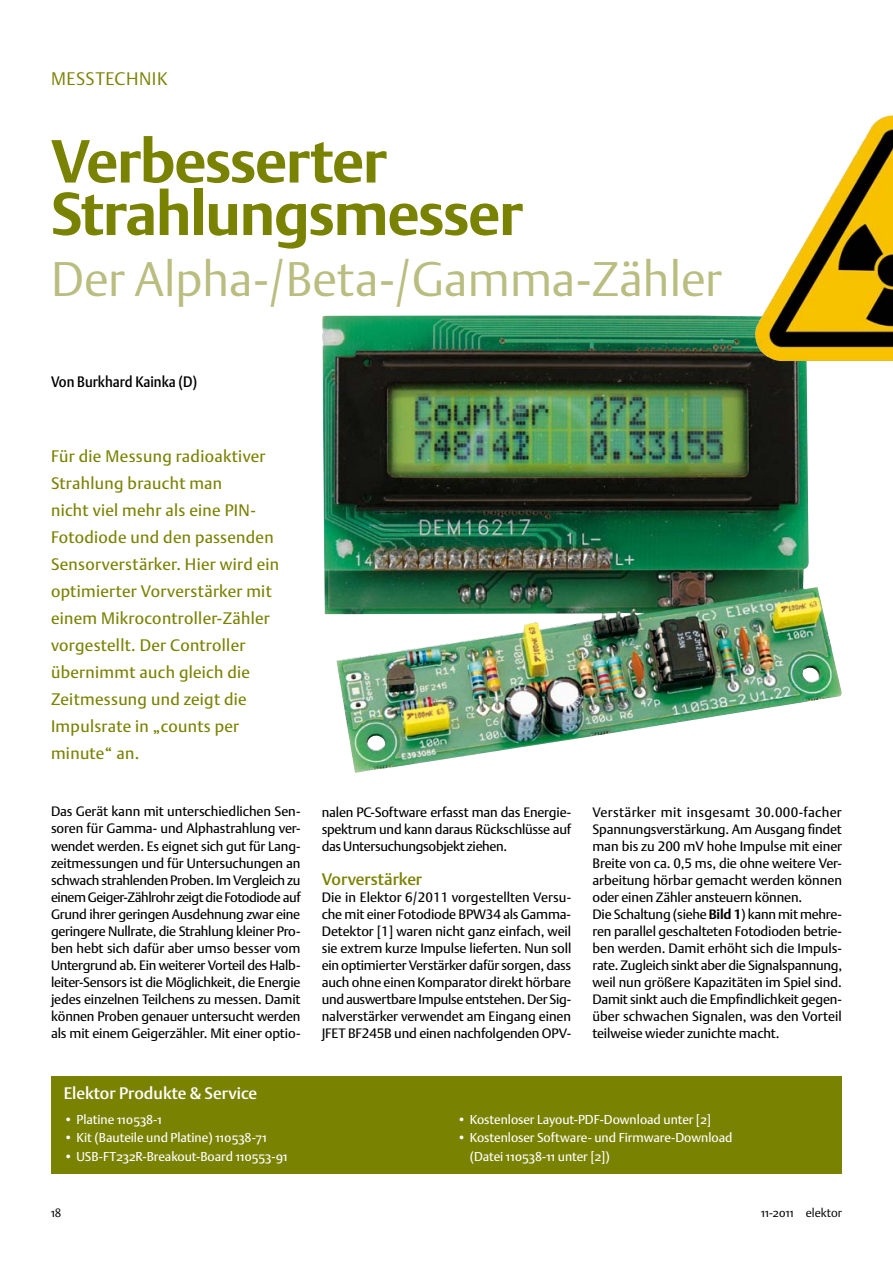
<style>
.page{position:relative;width:893px;height:1263px;background:#fff}
.page>*{position:absolute;margin:0;border:0;box-sizing:border-box;transform-origin:0 0}
.t1{font:700 60px/52.5px "DTL Argo ST";letter-spacing:-.02em;color:#7a8202}
.t2{font:48px "DTL Argo ST Light";color:#babd80}
.t3{font:18px "DTL Argo ST Light";letter-spacing:.03em;color:#7a8202}
.t4{font:16.5px/27px "DTL Argo ST";letter-spacing:.02em;color:#7a8202}
.t5{font:16.5px "DTL Argo ST Medium";color:#fff}
.t6{font:16.5px "DTL Argo ST Medium";color:#7a8202}
.t7{font:15px "DTL Argo ST Medium";color:#000;scale:.9 1}
.t8{font:13.5px/17px "DTL Argo T";letter-spacing:-.01em;color:#000;text-align:justify}
.t9{font:12.75px/18.6px "DTL Argo ST";color:#fff}
.t10{font:12px "DTL Argo ST Light";color:#000}
.s1{font-weight:700}
</style>
<div class="page">
<img style="left:322px;top:315px;width:520px;height:458px">
<div style="left:51px;top:1076px;width:791px;height:98px;background:#7a8202"></div>
<img style="left:754px;top:115px;width:139px;height:246px">
<h3 class="t3" style="left:51px;top:68px;width:118px">Messtechnik</h3>
<h1 class="t1" style="left:51px;top:135px;width:474px">Verbesserter<br>Strahlungsmesser</h1>
<h2 class="t2" style="left:51px;top:250px;width:672px">Der Alpha-/Beta-/Gamma-Zähler</h2>
<p class="t7" style="left:51px;top:373px;width:164px">Von Burkhard Kainka (D)</p>
<p class="t4" style="left:51px;top:443px;width:230px">Für die Messung radioaktiver<br>Strahlung braucht man<br>nicht viel mehr als eine PIN-<br>Fotodiode und den passenden<br>Sensorverstärker. Hier wird ein optimierter Vorverstärker mit einem Mikrocontroller-Zähler vorgestellt. Der Controller übernimmt auch gleich die<br>Zeitmessung und zeigt die<br>Impulsrate in „counts per minute“ an.</p>
<p class="t8" style="left:51px;top:803px;width:251px">Das Gerät kann mit unterschiedlichen Sen&shy;soren für Gamma- und Alphastrahlung ver&shy;wendet werden. Es eignet sich gut für Lang&shy;zeitmessungen und für Untersuchungen an schwach strahlenden Proben. Im Vergleich zu einem Geiger-Zählrohr zeigt die Fotodiode auf Grund ihrer geringen Ausdehnung zwar eine geringere Nullrate, die Strahlung kleiner Pro&shy;ben hebt sich dafür aber umso besser vom Untergrund ab. Ein weiterer Vorteil des Halb&shy;leiter-Sensors ist die Möglichkeit, die Energie jedes einzelnen Teilchens zu messen. Damit können Proben genauer untersucht werden als mit einem Geigerzähler. Mit einer optio-</p>
<p class="t8" style="left:322px;top:803px;width:251px">nalen PC-Software erfasst man das Energie&shy;spektrum und kann daraus Rückschlüsse auf das Untersuchungsobjekt ziehen.</p>
<p class="t6" style="left:322px;top:869px;width:102px">Vorverstärker</p>
<p class="t8" style="left:322px;top:888px;width:251px">Die in Elektor 6/2011 vorgestellten Versu&shy;che mit einer Fotodiode BPW34 als Gamma-Detektor [1] waren nicht ganz einfach, weil sie extrem kurze Impulse lieferten. Nun soll ein optimierter Verstärker dafür sorgen, dass auch ohne einen Komparator direkt hörbare und auswertbare Impulse entstehen. Der Sig&shy;nalverstärker verwendet am Eingang einen JFET BF245B und einen nachfolgenden OPV-</p>
<p class="t8" style="left:592px;top:803px;width:251px;text-align:left">Verstärker mit insgesamt 30.000-facher Spannungsverstärkung. Am Ausgang findet man bis zu 200 mV hohe Impulse mit einer Breite von ca. 0,5 ms, die ohne weitere Ver&shy;arbeitung hörbar gemacht werden können oder einen Zähler ansteuern können.<br>Die Schaltung (siehe <span class="s1">Bild 1</span>) kann mit mehre&shy;ren parallel geschalteten Fotodioden betrie&shy;ben werden. Damit erhöht sich die Impuls&shy;rate. Zugleich sinkt aber die Signalspannung, weil nun größere Kapazitäten im Spiel sind.<br>Damit sinkt auch die Empfindlichkeit gegen&shy;über schwachen Signalen, was den Vorteil teilweise wieder zunichte macht.</p>
<p class="t5" style="left:64px;top:1083px;width:195px">Elektor Produkte &amp; Service</p>
<p class="t9" style="left:64px;top:1110px;width:100px">• Platine 110538-1</p>
<p class="t9" style="left:64px;top:1128px;width:205px">• Kit (Bauteile und Platine) 110538-71</p>
<p class="t9" style="left:64px;top:1147px;width:225px">• USB-FT232R-Breakout-Board 110553-91</p>
<p class="t9" style="left:457px;top:1110px;width:256px">• Kostenloser Layout-PDF-Download unter [2]</p>
<p class="t9" style="left:470px;top:1128px;width:264px;text-indent:-13px">• Kostenloser Software- und Firmware-Download (Datei 110538-11 unter [2])</p>
<p class="t10" style="left:51px;top:1205px;width:12px">18</p>
<p class="t10" style="left:761px;top:1205px;width:82px">11-2011 elektor</p>
</div>
